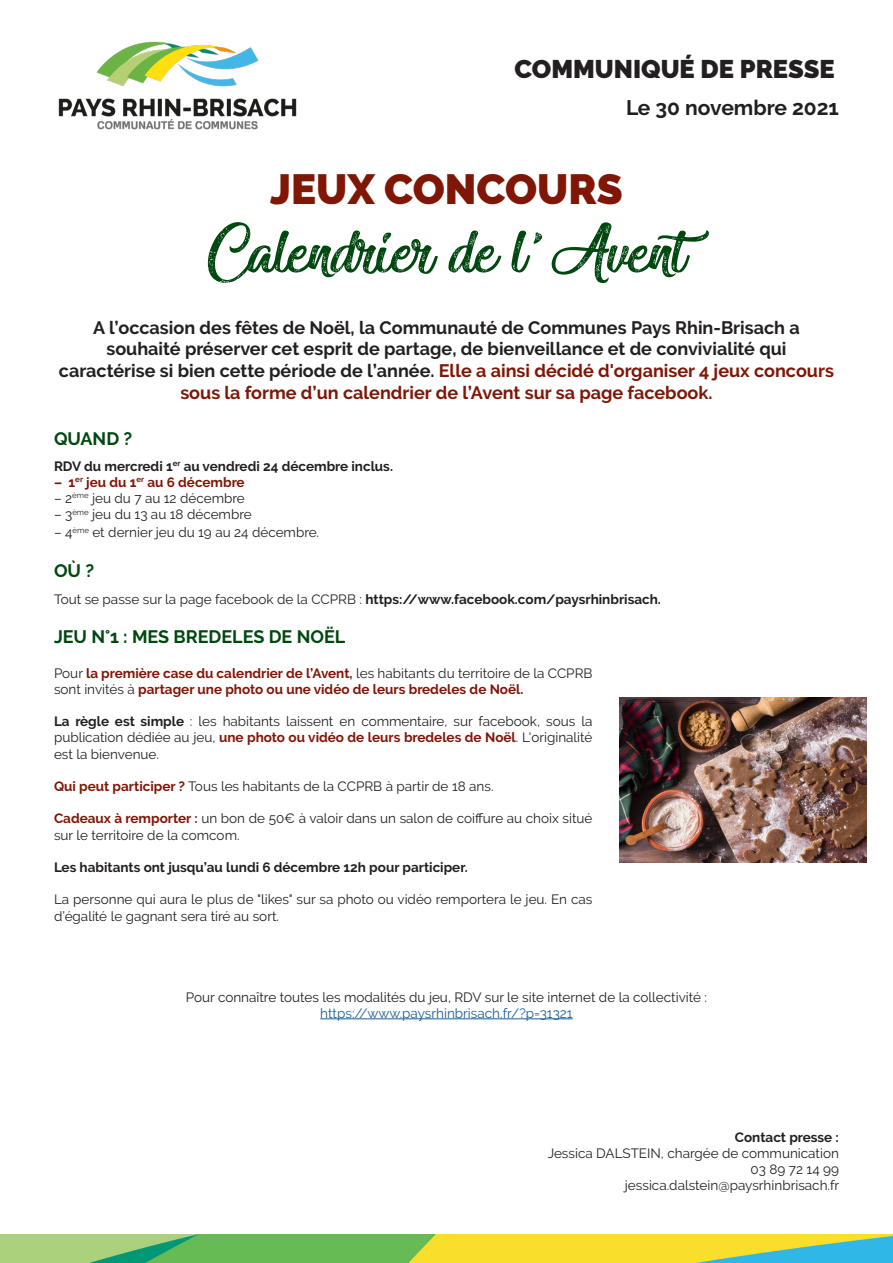
<style>
.page{position:relative;width:893px;height:1263px;background:#fff}
.page>*{position:absolute;margin:0;border:0;box-sizing:border-box;transform-origin:0 0}
.t1{font:82.5px "Miraculous&Christmas";color:#004810}
.t2{font:900 42px "Raleway";color:#801606}
.t3{font:900 25.5px "Raleway";color:#231f20}
.t4{font:700 21px "Raleway";color:#231f20}
.t5{font:700 18px "Raleway";color:#231f20}
.t6{font:700 18px/21.6px "Raleway";color:#801606;text-align:center}
.t7{font:700 18px "Raleway";color:#004810}
.t8{font:13.5px/16.2px "Raleway";color:#231f20}
.t9{font:700 13.5px "Raleway";color:#231f20}
.t10{font:700 13.5px/16.2px "Raleway";color:#801606}
.t11{font:13.5px "Raleway";color:#175d9e}
.s1{color:#231f20}
.s2{font-weight:400}
.s3{font-weight:400;color:#231f20}
.s4{font-weight:700}
.s5{font-weight:700;color:#801606}
</style>
<div class="page">
<img style="left:58px;top:41px;width:239px;height:89px">
<hr style="left:320px;top:1018px;width:253px;height:1px;background:#175d9e">
<img style="left:0;top:1234px;width:893px;height:29px">
<img style="left:619px;top:697px;width:248px;height:165px">
<p class="t3" style="left:514px;top:54px;width:322px">COMMUNIQUÉ DE PRESSE</p>
<p class="t4" style="left:626px;top:96px;width:214px">Le 30 novembre 2021</p>
<p class="t2" style="left:270px;top:165px;width:354px">JEUX CONCOURS</p>
<p class="t1" style="left:206px;top:208px;width:481px">Calendrier de l'Avent</p>
<p class="t5" style="left:93px;top:317px;width:708px">A l’occasion des fêtes de Noël, la Communauté de Communes Pays Rhin-Brisach a</p>
<p class="t5" style="left:106px;top:339px;width:682px">souhaité préserver cet esprit de partage, de bienveillance et de convivialité qui</p>
<p class="t6" style="left:59px;top:360px;width:776px"><span class="s1">caractérise si bien cette période de l’année.</span> Elle a ainsi décidé d'organiser 4 jeux concours sous la forme d’un calendrier de l’Avent sur sa page facebook.</p>
<p class="t7" style="left:54px;top:429px;width:80px">QUAND ?</p>
<p class="t9" style="left:54px;top:458px;width:341px">RDV du mercredi 1<sup>er</sup> au vendredi 24 décembre inclus.</p>
<p class="t10" style="left:54px;top:474px;width:192px">– 1<sup>er</sup> jeu du 1<sup>er</sup> au 6 décembre</p>
<p class="t8" style="left:54px;top:490px;width:192px">– 2<sup>ème</sup> jeu du 7 au 12 décembre</p>
<p class="t8" style="left:54px;top:506px;width:199px">– 3<sup>ème</sup> jeu du 13 au 18 décembre</p>
<p class="t8" style="left:54px;top:524px;width:267px">– 4<sup>ème</sup> et dernier jeu du 19 au 24 décembre.</p>
<p class="t7" style="left:54px;top:560px;width:42px">OÙ ?</p>
<p class="t9" style="left:54px;top:591px;width:608px"><span class="s2">Tout se passe sur la page facebook de la CCPRB :</span> https://www.facebook.com/paysrhinbrisach.</p>
<p class="t7" style="left:54px;top:627px;width:293px">JEU N°1 : MES BREDELES DE NOËL</p>
<p class="t10" style="left:54px;top:665px;width:540px"><span class="s3">Pour</span> la première case du calendrier de l’Avent, <span class="s3">les habitants du territoire de la CCPRB sont invités à</span> partager une photo ou une vidéo de leurs bredeles de Noël.</p>
<p class="t8" style="left:54px;top:713px;width:540px;text-align:justify"><span class="s4">La règle est simple</span> : les habitants laissent en commentaire, sur facebook, sous la publication dédiée au jeu, <span class="s5">une photo ou vidéo de leurs bredeles de Noël</span>. L'originalité est la bienvenue.</p>
<p class="t8" style="left:54px;top:778px;width:441px"><span class="s5">Qui peut participer ?</span> Tous les habitants de la CCPRB à partir de 18 ans.</p>
<p class="t8" style="left:54px;top:810px;width:540px"><span class="s5">Cadeaux à remporter :</span> un bon de 50€ à valoir dans un salon de coiffure au choix situé sur le territoire de la comcom.</p>
<p class="t9" style="left:54px;top:859px;width:415px">Les habitants ont jusqu’au lundi 6 décembre 12h pour participer.</p>
<p class="t8" style="left:54px;top:891px;width:540px">La personne qui aura le plus de "likes" sur sa photo ou vidéo remportera le jeu. En cas d’égalité le gagnant sera tiré au sort.</p>
<p class="t8" style="left:186px;top:989px;width:523px">Pour connaître toutes les modalités du jeu, RDV sur le site internet de la collectivité :</p>
<p class="t11" style="left:320px;top:1005px;width:254px">https://www.paysrhinbrisach.fr/?p=31321</p>
<p class="t9" style="left:735px;top:1129px;width:106px">Contact presse :</p>
<p class="t8" style="left:548px;top:1145px;width:293px">Jessica DALSTEIN, chargée de communication</p>
<p class="t8" style="left:751px;top:1161px;width:90px">03 89 72 14 99</p>
<p class="t8" style="left:625px;top:1177px;width:216px">jessica.dalstein@paysrhinbrisach.fr</p>
</div>
